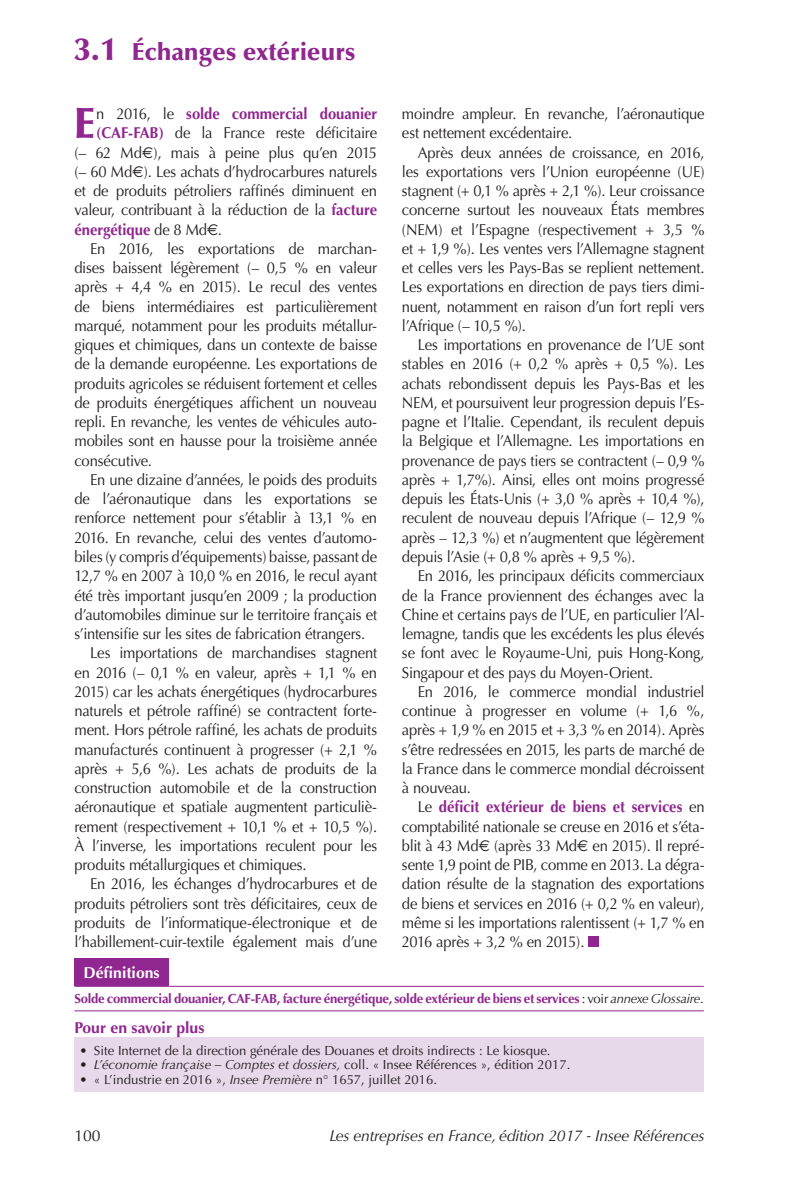
<style>
.page{position:relative;width:794px;height:1191px;background:#fff}
.page>*{position:absolute;margin:0;border:0;box-sizing:border-box;transform-origin:0 0}
.t1{font:900 43.57px "Optima";color:#90268f;scale:.94 1}
.t2{font:900 24.5px "Optima";color:#90268f}
.t3{font:15.75px/19.2px "Optima";letter-spacing:-.015em;color:#231f20;text-align:justify;scale:.94 1}
.t4{font:italic 15.75px "Optima";letter-spacing:-.015em;color:#231f20}
.t5{font:700 15.75px "Optima";color:#90268f;scale:.94 1}
.t6{font:700 15.75px "Optima";color:#90268f}
.t7{font:700 15.75px "Optima";color:#fff}
.t8{font:15.75px "Optima";letter-spacing:-.015em;color:#231f20}
.t9{font:13.12px "Optima";color:#231f20}
.t10{font:700 13.12px "Optima";letter-spacing:-.02em;color:#90268f}
.t11{font:italic 13.12px "Optima";color:#231f20}
.s1{font-size:31.5px}
.s2{font-weight:400;color:#231f20}
.s3{font-weight:700;color:#90268f}
.s4{font-family:"Euro Sans"}
.s5{font-family:"Euro Sans";font-weight:400;color:#231f20}
.s6{font-weight:400;font-style:italic;color:#231f20}
.s7{font-style:normal}
.s8{font-style:italic}
</style>
<div class="page">
<div style="left:74px;top:958px;width:95px;height:28px;background:#90268f"></div>
<div style="left:74px;top:1037px;width:630px;height:54px;background:#e7d8ea"></div>
<hr style="left:74px;top:986px;width:95px;height:1px;background:#90268f">
<hr style="left:169px;top:986px;width:535px;height:1px;background:#90268f">
<hr style="left:74px;top:1010px;width:95px;height:1px;background:#90268f">
<hr style="left:169px;top:1010px;width:535px;height:1px;background:#90268f">
<div style="left:588px;top:936px;width:11px;height:11px;background:#90268f"></div>
<h2 class="t2" style="left:74px;top:37px;width:283px"><span class="s1">3.1</span> Échanges extérieurs</h2>
<h1 class="t1" style="left:74px;top:98px;width:23px">E</h1>
<p class="t5" style="left:96px;top:105px;width:300px"><span class="s2">n 2016, le</span> solde commercial douanier</p>
<p class="t3" style="left:96px;top:124px;width:300px"><span class="s3">(CAF-FAB)</span> de la France reste déficitaire</p>
<p class="t3" style="left:74px;top:143px;width:323px">(– 62 Md<span class="s4">€</span>), mais à peine plus qu’en 2015</p>
<p class="t3" style="left:74px;top:162px;width:323px">(– 60 Md<span class="s4">€</span>). Les achats d’hydrocarbures naturels</p>
<p class="t3" style="left:74px;top:181px;width:323px">et de produits pétroliers raffinés diminuent en</p>
<p class="t3" style="left:74px;top:201px;width:323px">valeur, contribuant à la réduction de la <span class="s3">facture</span></p>
<p class="t5" style="left:74px;top:220px;width:158px">énergétique <span class="s2">de 8 Md</span><span class="s5">€</span><span class="s2">.</span></p>
<p class="t3" style="left:90px;top:239px;width:307px">En 2016, les exportations de marchan-</p>
<p class="t3" style="left:74px;top:258px;width:323px">dises baissent légèrement (– 0,5 % en valeur</p>
<p class="t3" style="left:74px;top:278px;width:323px">après + 4,4 % en 2015). Le recul des ventes</p>
<p class="t3" style="left:74px;top:297px;width:323px">de biens intermédiaires est particulièrement</p>
<p class="t3" style="left:74px;top:316px;width:323px">marqué, notamment pour les produits métallur-</p>
<p class="t3" style="left:74px;top:335px;width:323px">giques et chimiques, dans un contexte de baisse</p>
<p class="t3" style="left:74px;top:355px;width:323px">de la demande européenne. Les exportations de</p>
<p class="t3" style="left:74px;top:374px;width:323px">produits agricoles se réduisent fortement et celles</p>
<p class="t3" style="left:74px;top:393px;width:323px">de produits énergétiques affichent un nouveau</p>
<p class="t3" style="left:74px;top:412px;width:323px">repli. En revanche, les ventes de véhicules auto-</p>
<p class="t3" style="left:74px;top:432px;width:323px">mobiles sont en hausse pour la troisième année</p>
<p class="t3" style="left:74px;top:451px;width:84px">consécutive.</p>
<p class="t3" style="left:90px;top:470px;width:307px">En une dizaine d’années, le poids des produits</p>
<p class="t3" style="left:74px;top:489px;width:323px">de l’aéronautique dans les exportations se</p>
<p class="t3" style="left:74px;top:509px;width:323px">renforce nettement pour s’établir à 13,1 % en</p>
<p class="t3" style="left:74px;top:528px;width:323px">2016. En revanche, celui des ventes d’automo-</p>
<p class="t3" style="left:74px;top:547px;width:323px">biles (y compris d’équipements) baisse, passant de</p>
<p class="t3" style="left:74px;top:566px;width:323px">12,7 % en 2007 à 10,0 % en 2016, le recul ayant</p>
<p class="t3" style="left:74px;top:586px;width:323px">été très important jusqu’en 2009 ; la production</p>
<p class="t3" style="left:74px;top:605px;width:323px">d’automobiles diminue sur le territoire français et</p>
<p class="t3" style="left:74px;top:624px;width:311px">s’intensifie sur les sites de fabrication étrangers.</p>
<p class="t3" style="left:90px;top:643px;width:307px">Les importations de marchandises stagnent</p>
<p class="t3" style="left:74px;top:663px;width:323px">en 2016 (– 0,1 % en valeur, après + 1,1 % en</p>
<p class="t3" style="left:74px;top:682px;width:323px">2015) car les achats énergétiques (hydrocarbures</p>
<p class="t3" style="left:74px;top:701px;width:323px">naturels et pétrole raffiné) se contractent forte-</p>
<p class="t3" style="left:74px;top:720px;width:323px">ment. Hors pétrole raffiné, les achats de produits</p>
<p class="t3" style="left:74px;top:740px;width:323px">manufacturés continuent à progresser (+ 2,1 %</p>
<p class="t3" style="left:74px;top:759px;width:323px">après + 5,6 %). Les achats de produits de la</p>
<p class="t3" style="left:74px;top:778px;width:323px">construction automobile et de la construction</p>
<p class="t3" style="left:74px;top:797px;width:323px">aéronautique et spatiale augmentent particuliè-</p>
<p class="t3" style="left:74px;top:817px;width:323px">rement (respectivement + 10,1 % et + 10,5 %).</p>
<p class="t3" style="left:74px;top:836px;width:323px">À l’inverse, les importations reculent pour les</p>
<p class="t3" style="left:74px;top:855px;width:248px">produits métallurgiques et chimiques.</p>
<p class="t3" style="left:90px;top:874px;width:307px">En 2016, les échanges d’hydrocarbures et de</p>
<p class="t3" style="left:74px;top:894px;width:323px">produits pétroliers sont très déficitaires, ceux de</p>
<p class="t3" style="left:74px;top:913px;width:323px">produits de l’informatique-électronique et de</p>
<p class="t3" style="left:74px;top:932px;width:323px">l’habillement-cuir-textile également mais d’une</p>
<p class="t3" style="left:402px;top:104px;width:323px">moindre ampleur. En revanche, l’aéronautique est nettement excédentaire.</p>
<p class="t3" style="left:402px;top:143px;width:323px;text-indent:16px">Après deux années de croissance, en 2016, les exportations vers l’Union européenne (UE) stagnent (+ 0,1 % après + 2,1 %). Leur croissance concerne surtout les nouveaux États membres (NEM) et l’Espagne (respectivement + 3,5 % et + 1,9 %). Les ventes vers l’Allemagne stagnent et celles vers les Pays-Bas se replient nettement.<br>Les exportations en direction de pays tiers dimi&shy;nuent, notamment en raison d’un fort repli vers l’Afrique (– 10,5 %).</p>
<p class="t3" style="left:402px;top:335px;width:323px;text-indent:16px">Les importations en provenance de l’UE sont stables en 2016 (+ 0,2 % après + 0,5 %). Les achats rebondissent depuis les Pays-Bas et les NEM, et poursuivent leur progression depuis l’Es&shy;pagne et l’Italie. Cependant, ils reculent depuis la Belgique et l’Allemagne. Les importations en provenance de pays tiers se contractent (– 0,9 % après + 1,7%). Ainsi, elles ont moins progressé depuis les États-Unis (+ 3,0 % après + 10,4 %), reculent de nouveau depuis l’Afrique (– 12,9 % après – 12,3 %) et n’augmentent que légèrement depuis l’Asie (+ 0,8 % après + 9,5 %).</p>
<p class="t3" style="left:402px;top:566px;width:323px;text-indent:16px">En 2016, les principaux déficits commerciaux de la France proviennent des échanges avec la Chine et certains pays de l’UE, en particulier l’Al&shy;lemagne, tandis que les excédents les plus élevés se font avec le Royaume-Uni, puis Hong-Kong, Singapour et des pays du Moyen-Orient.</p>
<p class="t3" style="left:402px;top:682px;width:323px;text-indent:16px">En 2016, le commerce mondial industriel continue à progresser en volume (+ 1,6 %, après + 1,9 % en 2015 et + 3,3 % en 2014). Après s’être redressées en 2015, les parts de marché de la France dans le commerce mondial décroissent à nouveau.</p>
<p class="t3" style="left:402px;top:797px;width:323px;text-indent:16px">Le <span class="s3">déficit extérieur de biens et services</span> en comptabilité nationale se creuse en 2016 et s’éta&shy;blit à 43 Md<span class="s4">€</span> (après 33 Md<span class="s4">€</span> en 2015). Il repré&shy;sente 1,9 point de PIB, comme en 2013. La dégra&shy;dation résulte de la stagnation des exportations de biens et services en 2016 (+ 0,2 % en valeur), même si les importations ralentissent (+ 1,7 % en 2016 après + 3,2 % en 2015).</p>
<p class="t7" style="left:83px;top:963px;width:78px">Définitions</p>
<p class="t10" style="left:74px;top:991px;width:631px">Solde commercial douanier, CAF-FAB, facture énergétique, solde extérieur de biens et services <span class="s2">: voir</span> <span class="s6">annexe Glossaire</span><span class="s2">.</span></p>
<p class="t6" style="left:74px;top:1018px;width:132px">Pour en savoir plus</p>
<p class="t9" style="left:79px;top:1042px;width:473px">• Site Internet de la direction générale des Douanes et droits indirects : Le kiosque.</p>
<p class="t11" style="left:79px;top:1057px;width:492px"><span class="s7">•</span> L’économie française – Comptes et dossiers, <span class="s7">coll. « Insee Références », édition 2017.</span></p>
<p class="t9" style="left:79px;top:1072px;width:359px">• « L’industrie en 2016 », <span class="s8">Insee Première</span> n° 1657, juillet 2016.</p>
<p class="t8" style="left:74px;top:1126px;width:28px">100</p>
<p class="t4" style="left:329px;top:1126px;width:376px">Les entreprises en France, édition 2017 - Insee Références</p>
</div>
